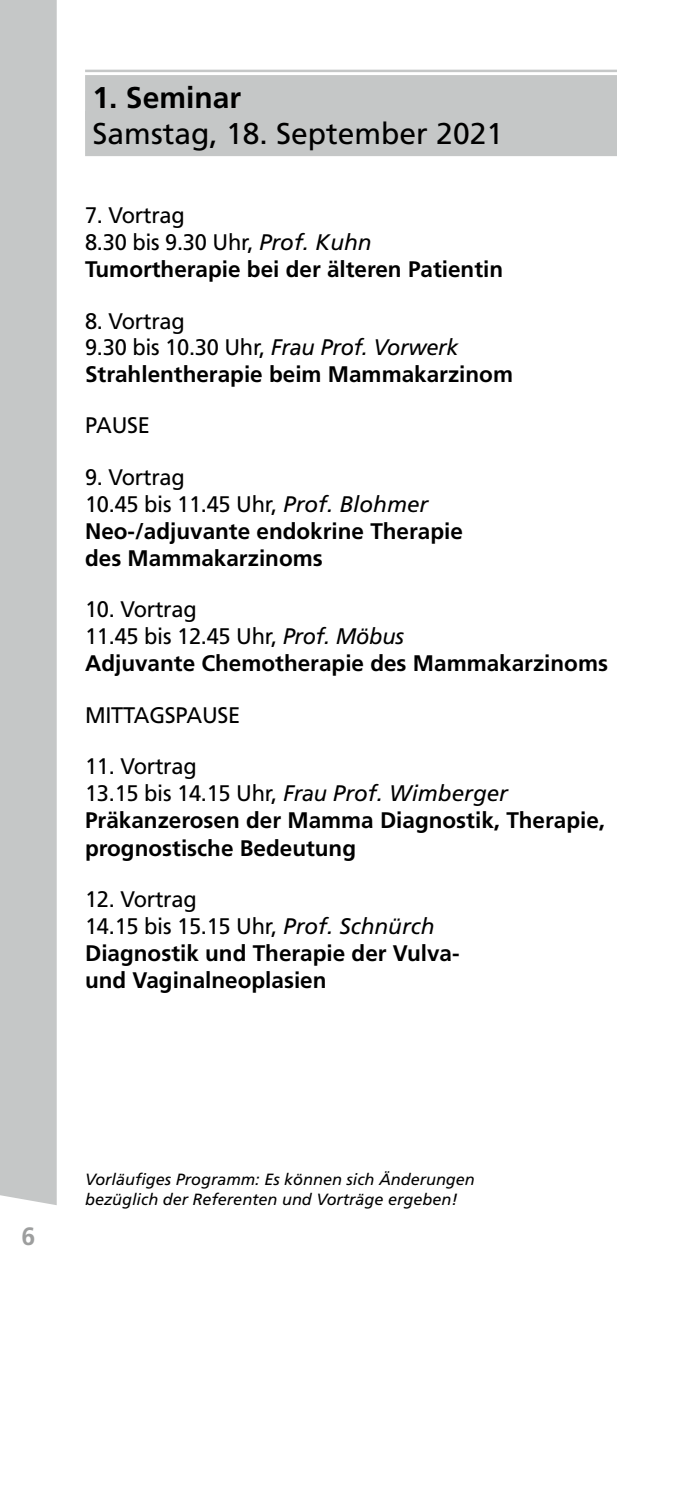
<style>
.page{position:relative;width:695px;height:1489px;background:#fff}
.page>*{position:absolute;margin:0;border:0;box-sizing:border-box;transform-origin:0 0}
.t1{font:30px "Frutiger LT";color:#000}
.t2{font:700 30px "Frutiger LT";color:#000}
.t3{font:700 25px "Frutiger LT";color:#9d9e9e}
.t4{font:700 22.5px/27px "Frutiger LT";color:#000}
.t5{font:22.5px "Frutiger LT";letter-spacing:-.01em;color:#000}
.t6{font:italic 16.25px/19.5px "Frutiger LT";color:#000}
.s1{font-weight:400}
.s2{font-weight:400;font-style:italic}
</style>
<div class="page">
<div style="left:0;top:0;width:57px;height:1205px;background:#c5c7c7"></div>
<hr style="left:85px;top:70px;width:532px;height:2px;background:#c5c7c7">
<div style="left:85px;top:75px;width:532px;height:45px;background:#c5c7c7"></div>
<div style="left:85px;top:111px;width:532px;height:45px;background:#c5c7c7"></div>
<h1 class="t2" style="left:93px;top:79px;width:150px">1. Seminar</h1>
<h1 class="t1" style="left:93px;top:115px;width:412px">Samstag, 18. September 2021</h1>
<p class="t4" style="left:85px;top:202px;width:419px"><span class="s1">7. Vortrag<br>8.30 bis 9.30 Uhr,</span> <span class="s2">Prof. Kuhn<br></span>Tumortherapie bei der älteren Patientin</p>
<p class="t4" style="left:85px;top:308px;width:429px"><span class="s1">8. Vortrag<br>9.30 bis 10.30 Uhr,</span> <span class="s2">Frau Prof. Vorwerk<br></span>Strahlentherapie beim Mammakarzinom</p>
<p class="t5" style="left:85px;top:412px;width:66px">PAUSE</p>
<p class="t4" style="left:85px;top:463px;width:379px"><span class="s1">9. Vortrag<br>10.45 bis 11.45 Uhr,</span> <span class="s2">Prof. Blohmer<br></span>Neo-/adjuvante endokrine Therapie des Mammakarzinoms</p>
<p class="t4" style="left:85px;top:596px;width:524px"><span class="s1">10. Vortrag<br>11.45 bis 12.45 Uhr,</span> <span class="s2">Prof. Möbus<br></span>Adjuvante Chemotherapie des Mammakarzinoms</p>
<p class="t5" style="left:85px;top:702px;width:157px">MITTAGSPAUSE</p>
<p class="t4" style="left:85px;top:753px;width:521px"><span class="s1">11. Vortrag<br>13.15 bis 14.15 Uhr,</span> <span class="s2">Frau Prof. Wimberger<br></span>Präkanzerosen der Mamma Diagnostik, Therapie, prognostische Bedeutung</p>
<p class="t4" style="left:85px;top:885px;width:376px"><span class="s1">12. Vortrag<br>14.15 bis 15.15 Uhr,</span> <span class="s2">Prof. Schnürch<br></span>Diagnostik und Therapie der Vulva&shy;und Vaginalneoplasien</p>
<p class="t3" style="left:21px;top:1221px;width:15px">6</p>
<p class="t6" style="left:85px;top:1169px;width:391px">Vorläufiges Programm: Es können sich Änderungen bezüglich der Referenten und Vorträge ergeben!</p>
</div>
